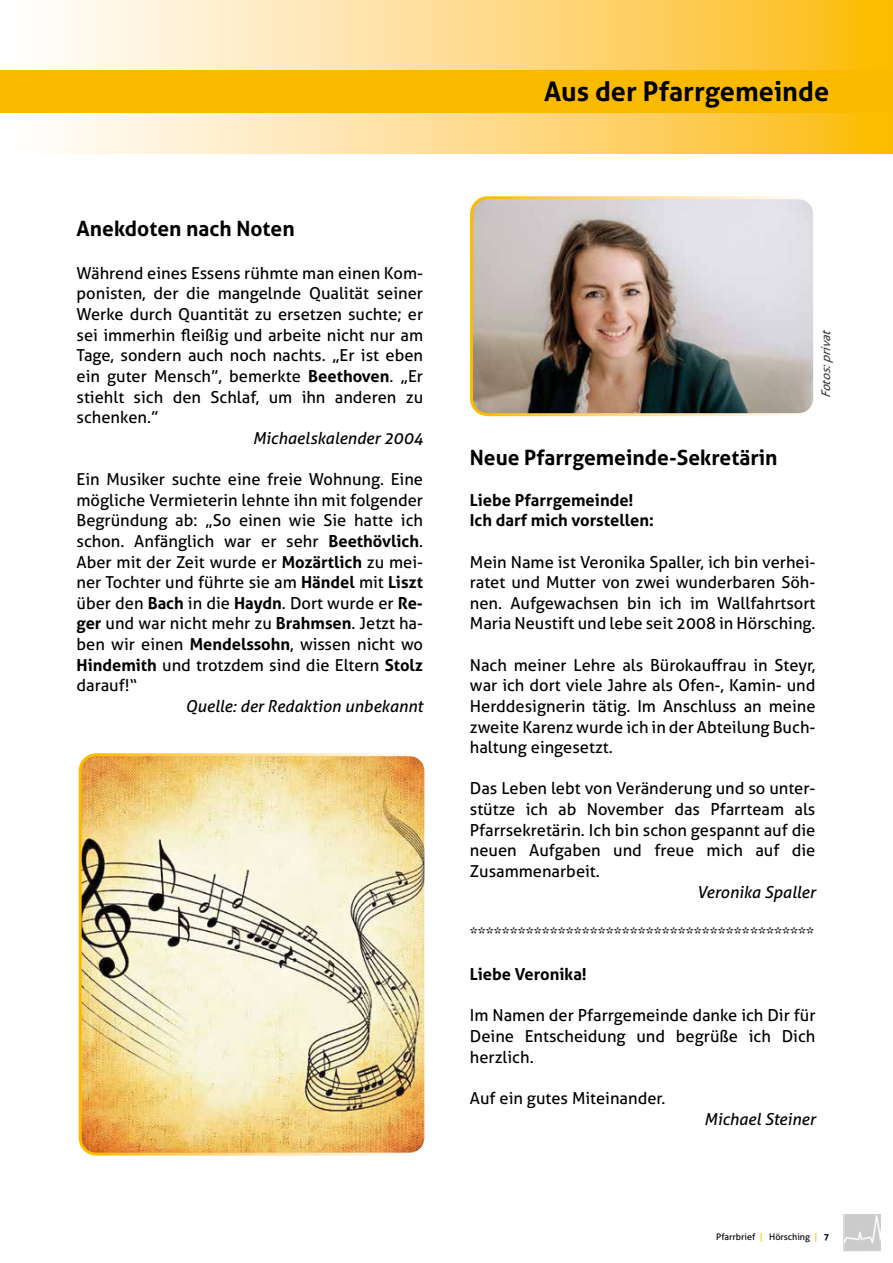
<style>
.page{position:relative;width:893px;height:1263px;background:#fff}
.page>*{position:absolute;margin:0;border:0;box-sizing:border-box;transform-origin:0 0}
.t1{font:700 27px "Aller";color:#000}
.t2{font:700 21px "Aller";color:#000}
.t3{font:16.5px/20.7px "Aller";color:#000;text-align:justify}
.t4{font:italic 16.5px "Aller";color:#000}
.t5{font:700 16.5px/20.7px "Aller";color:#000}
.t6{font:italic 16.5px "Aller";letter-spacing:-.005em;color:#010202}
.t7{font:italic 12px "Aller";color:#3c3c3b}
.t8{font:9px "Aller";color:#000}
.s1{font-weight:700}
.s2{color:#fbba00}
</style>
<div class="page">
<svg style="left:61px;top:0;width:832px;height:153px;background:#fedb88"></svg>
<div style="left:0;top:70px;width:893px;height:43px;background:#fbba00"></div>
<img style="left:843px;top:1214px;width:37px;height:38px">
<img style="left:474px;top:200px;width:338px;height:212px">
<div style="left:470px;top:196px;width:346px;height:220px;border:3px solid #fff;border-radius:16px"></div>
<img style="left:80px;top:757px;width:343px;height:397px">
<div style="left:79px;top:753px;width:348px;height:402px;border:3px solid #fff;border-radius:16px"></div>
<p class="t2" style="left:77px;top:216px;width:220px">Anekdoten nach Noten</p>
<p class="t3" style="left:77px;top:263px;width:348px">Während eines Essens rühmte man einen Kom&shy;ponisten, der die mangelnde Qualität seiner Werke durch Quantität zu ersetzen suchte; er sei immerhin fleißig und arbeite nicht nur am Tage, sondern auch noch nachts. „Er ist eben ein guter Mensch”, bemerkte <span class="s1">Beethoven</span>. „Er stiehlt sich den Schlaf, um ihn anderen zu schenken.”</p>
<p class="t4" style="left:253px;top:428px;width:172px">Michaelskalender 2004</p>
<p class="t3" style="left:77px;top:469px;width:348px">Ein Musiker suchte eine freie Wohnung. Eine mögliche Vermieterin lehnte ihn mit folgender Begründung ab: „So einen wie Sie hatte ich schon. Anfänglich war er sehr <span class="s1">Beethövlich</span>.<br>Aber mit der Zeit wurde er <span class="s1">Mozärtlich</span> zu mei&shy;ner Tochter und führte sie am <span class="s1">Händel</span> mit <span class="s1">Liszt </span>über den <span class="s1">Bach</span> in die <span class="s1">Haydn</span>. Dort wurde er <span class="s1">Re&shy;ger</span> und war nicht mehr zu <span class="s1">Brahmsen</span>. Jetzt ha&shy;ben wir einen <span class="s1">Mendelssohn</span>, wissen nicht wo <span class="s1">Hindemith</span> und trotzdem sind die Eltern <span class="s1">Stolz </span>darauf!“</p>
<p class="t4" style="left:186px;top:696px;width:239px">Quelle: der Redaktion unbekannt</p>
<h1 class="t1" style="left:544px;top:75px;width:287px">Aus der Pfarrgemeinde</h1>
<p class="t7" style="left:818px;top:398px;width:74px;rotate:-90deg">Fotos:privat</p>
<p class="t2" style="left:470px;top:445px;width:309px">Neue Pfarrgemeinde-Sekretärin</p>
<p class="t5" style="left:470px;top:489px;width:185px">Liebe Pfarrgemeinde!<br>Ich darf mich vorstellen:</p>
<p class="t3" style="left:470px;top:551px;width:347px">Mein Name ist Veronika Spaller, ich bin verhei&shy;ratet und Mutter von zwei wunderbaren Söh&shy;nen. Aufgewachsen bin ich im Wallfahrtsort Maria Neustift und lebe seit 2008 in Hörsching.</p>
<p class="t3" style="left:470px;top:654px;width:347px">Nach meiner Lehre als Bürokauffrau in Steyr, war ich dort viele Jahre als Ofen-, Kamin- und Herddesignerin tätig. Im Anschluss an meine zweite Karenz wurde ich in der Abteilung Buch&shy;haltung eingesetzt.</p>
<p class="t3" style="left:470px;top:778px;width:347px">Das Leben lebt von Veränderung und so unter&shy;stütze ich ab November das Pfarrteam als Pfarrsekretärin. Ich bin schon gespannt auf die neuen Aufgaben und freue mich auf die Zusammenarbeit.</p>
<p class="t4" style="left:697px;top:882px;width:120px">Veronika Spaller</p>
<p class="t3" style="left:470px;top:923px;width:346px">*******************************************</p>
<p class="t5" style="left:470px;top:964px;width:119px">Liebe Veronika!</p>
<p class="t3" style="left:470px;top:1005px;width:347px">Im Namen der Pfarrgemeinde danke ich Dir für Deine Entscheidung und begrüße ich Dich herzlich.</p>
<p class="t3" style="left:470px;top:1088px;width:197px">Auf ein gutes Miteinander.</p>
<p class="t6" style="left:704px;top:1108px;width:113px">Michael Steiner</p>
<p class="t8" style="left:716px;top:1231px;width:114px">Pfarrbrief <span class="s2">|</span> Hörsching <span class="s2">|</span> <span class="s1">7</span></p>
</div>
